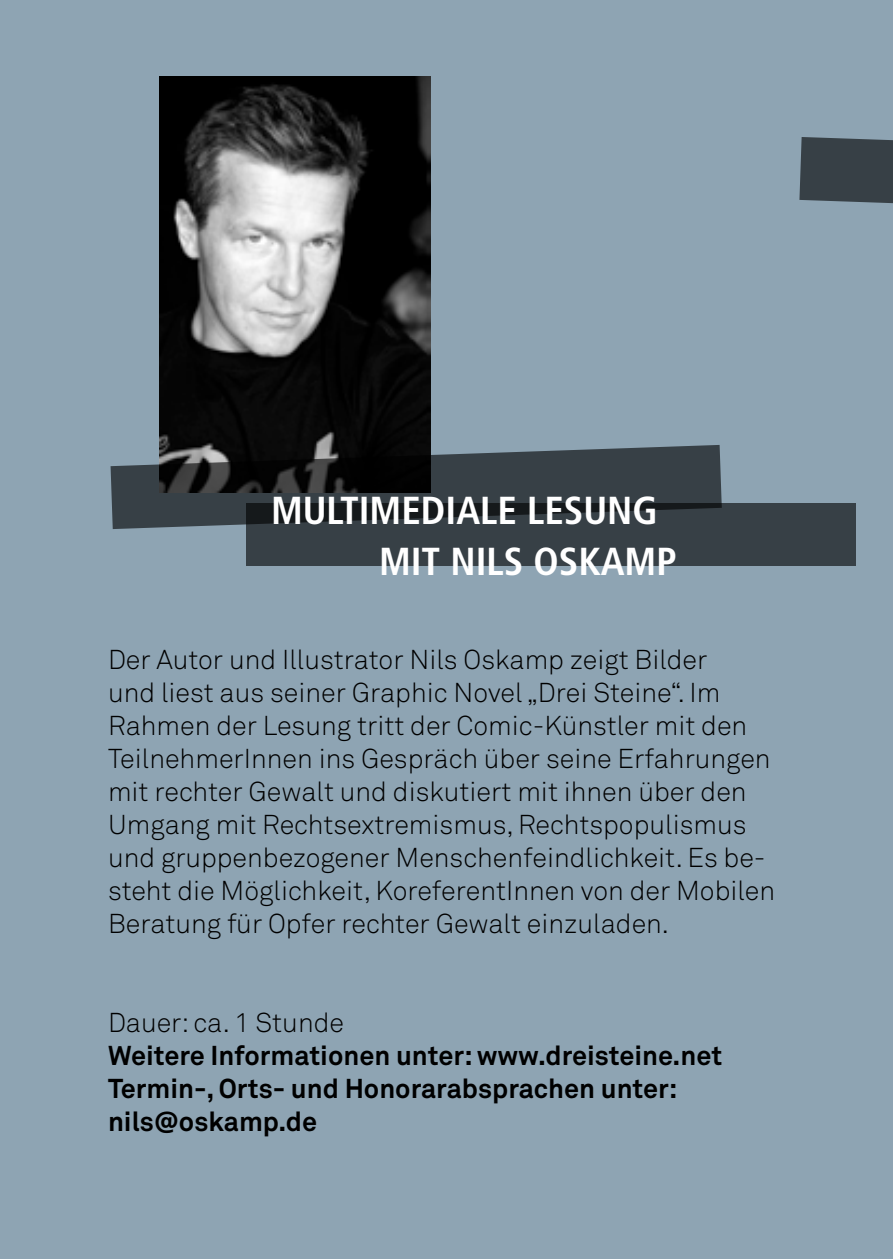
<style>
.page{position:relative;width:893px;height:1259px;background:#8ea4b3}
.page>*{position:absolute;margin:0;border:0;box-sizing:border-box;transform-origin:0 0}
.t1{font:700 condensed 39px/51px "Frutiger";color:#fff}
.t2{font:300 27px/33px "Akkurat";color:#000}
.t3{font:700 27px/33px "Akkurat";color:#000}
</style>
<div class="page">
<img style="left:159px;top:77px;width:272px;height:368px">
<svg style="left:111px;top:445px;width:611px;height:84px;background:#343b40"></svg>
<svg style="left:247px;top:503px;width:609px;height:62px;background:#31393e"></svg>
<svg style="left:799px;top:137px;width:94px;height:67px;background:#3d474e"></svg>
<h1 class="t1" style="left:379px;top:485px;width:299px;text-indent:-108px">MULTIMEDIALE LESUNG<br>MIT NILS OSKAMP</h1>
<p class="t2" style="left:108px;top:644px;width:669px">Der Autor und Illustrator Nils Oskamp zeigt Bilder<br>und liest aus seiner Graphic Novel „Drei Steine“. Im Rahmen der Lesung tritt der Comic-Künstler mit den TeilnehmerInnen ins Gespräch über seine Erfahrungen mit rechter Gewalt und diskutiert mit ihnen über den Umgang mit Rechtsextremismus, Rechtspopulismus und gruppenbezogener Menschenfeindlichkeit. Es be&shy;steht die Möglichkeit, KoreferentInnen von der Mobilen Beratung für Opfer rechter Gewalt einzuladen.</p>
<p class="t2" style="left:108px;top:1007px;width:238px">Dauer: ca. 1 Stunde</p>
<p class="t3" style="left:108px;top:1039px;width:616px">Weitere Informationen unter: www.dreisteine.net<br>Termin-, Orts- und Honorarabsprachen unter: nils@oskamp.de</p>
</div>
